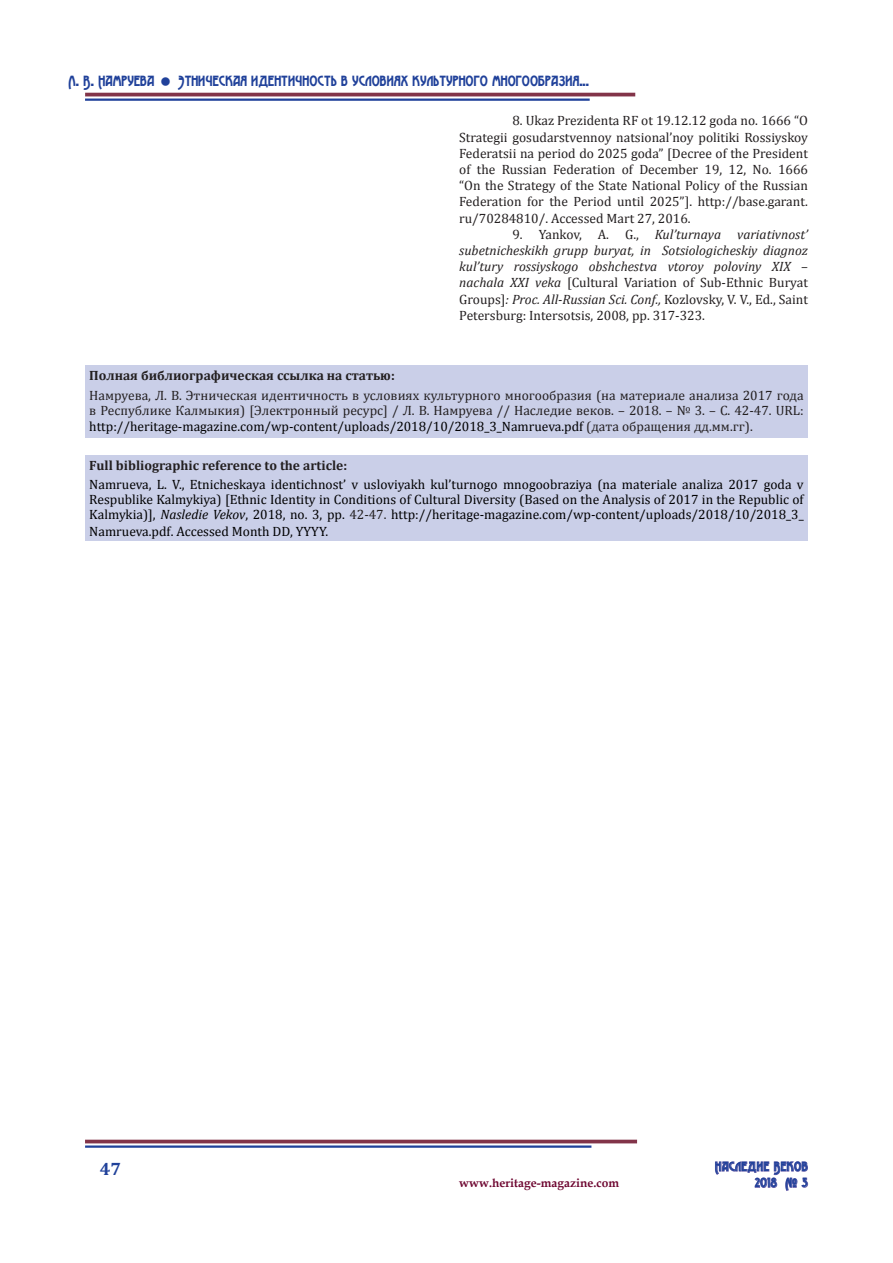
<style>
.page{position:relative;width:893px;height:1263px;background:#fff}
.page>*{position:absolute;margin:0;border:0;box-sizing:border-box;transform-origin:0 0}
.t1{font:700 18px "Cambria";color:#20419a}
.t2{font:15px "Advokat Modern";color:#20419a}
.t3{font:13.5px/16.2px "Cambria";color:#231f20;text-align:justify}
.t4{font:13.5px/15px "Cambria";color:#000001;text-align:justify}
.t5{font:italic 13.5px/16.2px "Cambria";color:#231f20;text-align:justify}
.t6{font:700 13.5px "Cambria";color:#231f20}
.t7{font:13.5px "Advokat Modern";letter-spacing:.03em;color:#20419a}
.t8{font:700 12px "Book Antiqua";color:#6e0731}
.s1{font-style:normal}
.s2{color:#231f20}
.s3{font-style:italic}
</style>
<div class="page">
<div style="left:85px;top:366px;width:723px;height:72px;background:#cacfe8"></div>
<div style="left:85px;top:455px;width:723px;height:85px;background:#cacfe8"></div>
<svg style="left:715px;top:1161px;width:93px;height:30px"></svg>
<hr style="left:85px;top:1140px;width:552px;height:3px;background:#823449">
<hr style="left:85px;top:1145px;width:506px;height:3px;background:#20419a">
<hr style="left:85px;top:93px;width:550px;height:3px;background:#823449">
<hr style="left:85px;top:99px;width:505px;height:2px;background:#20419a">
<p class="t2" style="left:68px;top:73px;width:88px">Л. В. Намруева</p>
<p class="t2" style="left:177px;top:73px;width:413px">Этническая идентичность в условиях культурного многообразия...</p>
<p class="t3" style="left:459px;top:113px;width:350px;text-indent:53px">8. Ukaz Prezidenta RF ot 19.12.12 goda no. 1666 “O Strategii gosudarstvennoy natsional’noy politiki Rossiyskoy Federatsii na period do 2025 goda” [Decree of the President of the Russian Federation of December 19, 12, No. 1666 “On the Strategy of the State National Policy of the Russian Federation for the Period until 2025”]. http://base.garant. ru/70284810/. Accessed Mart 27, 2016.</p>
<p class="t5" style="left:459px;top:225px;width:350px;text-indent:53px"><span class="s1">9. Yankov, A. G.,</span> Kul’turnaya variativnost’ subetnicheskikh grupp buryat, in Sotsiologicheskiy diagnoz kul’tury rossiyskogo obshchestva vtoroy poloviny XIX – nachala XXI veka <span class="s1">[Cultural Variation of Sub-Ethnic Buryat Groups]</span>: Proc. All-Russian Sci. Conf., <span class="s1">Kozlovsky, V. V., Ed., Saint Petersburg: Intersotsis, 2008, pp. 317‑323.</span></p>
<p class="t6" style="left:89px;top:366px;width:307px">Полная библиографическая ссылка на статью:</p>
<p class="t3" style="left:89px;top:388px;width:716px;line-height:15px">Намруева, Л. В. Этническая идентичность в условиях культурного многообразия (на материале анализа 2017 года в Республике Калмыкия) [Электронный ресурс] / Л. В. Намруева // Наследие веков. – 2018. – № 3. – С. 42-47. URL:</p>
<p class="t4" style="left:89px;top:419px;width:665px">http://heritage-magazine.com/wp-content/uploads/2018/10/2018_3_Namrueva.pdf <span class="s2">(дата обращения дд.мм.гг).</span></p>
<p class="t6" style="left:89px;top:456px;width:259px">Full bibliographic reference to the article:</p>
<p class="t4" style="left:89px;top:477px;width:716px">Namrueva, L. V., Etnicheskaya identichnost’ v usloviyakh kul’turnogo mnogoobraziya (na materiale analiza 2017 goda v Respublike Kalmykiya) [Ethnic Identity in Conditions of Cultural Diversity (Based on the Analysis of 2017 in the Republic of Kalmykia)], <span class="s3">Nasledie Vekov</span>, 2018, no. 3, pp. <span class="s2">42-47.</span> http://heritage-magazine.com/wp-content/uploads/2018/10/2018_3_</p>
<p class="t4" style="left:89px;top:523px;width:240px">Namrueva.pdf. Accessed Month DD, YYYY.</p>
<h1 class="t1" style="left:100px;top:1156px;width:23px">47</h1>
<p class="t7" style="left:715px;top:1159px;width:95px">Наследие Веков</p>
<p class="t8" style="left:459px;top:1175px;width:161px">www.heritage-magazine.com</p>
<p class="t7" style="left:755px;top:1175px;width:55px">2018 № 3</p>
</div>
